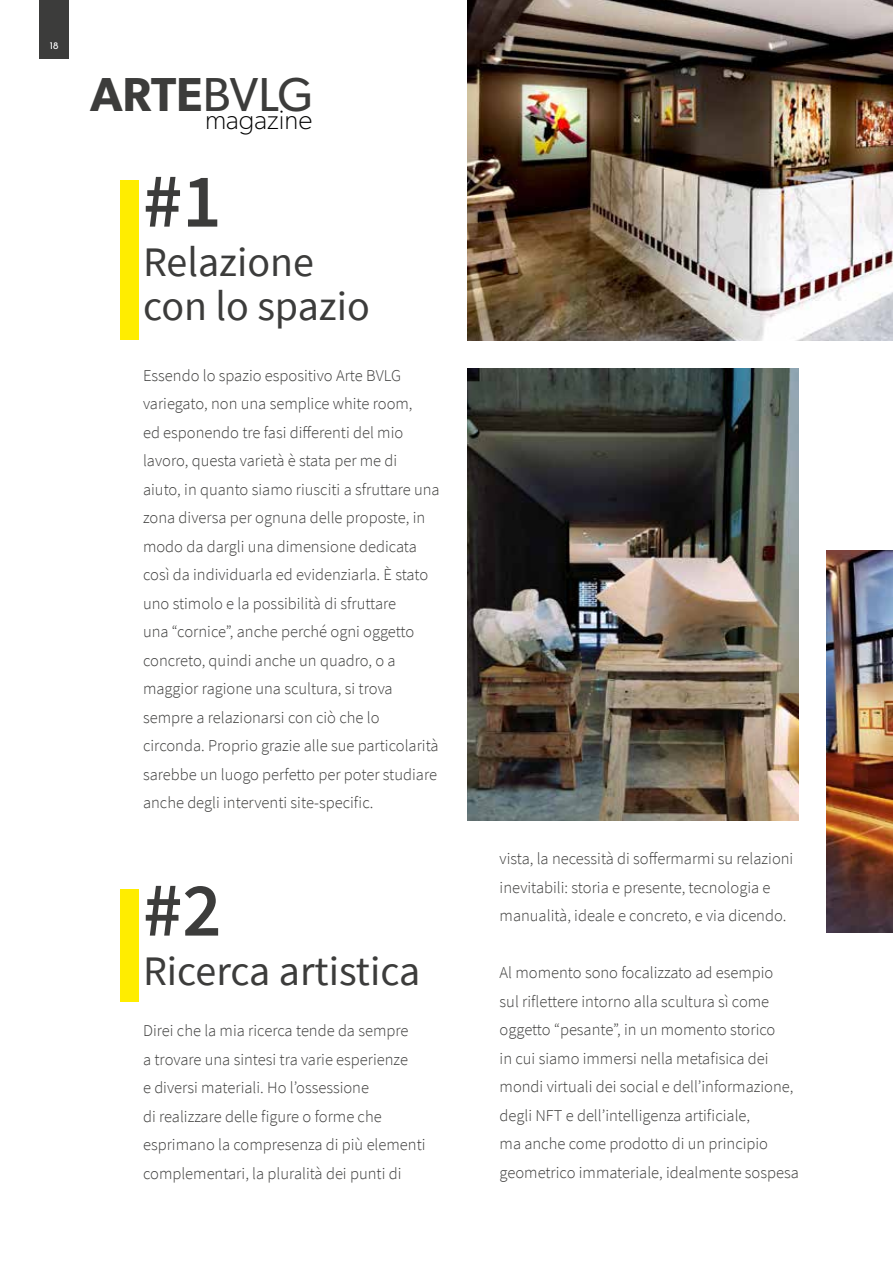
<style>
.page{position:relative;width:893px;height:1263px;background:#fff}
.page>*{position:absolute;margin:0;border:0;box-sizing:border-box;transform-origin:0 0}
.t1{font:600 76.5px "Source Sans Pro";color:#3c3c3b}
.t2{font:600 47.7px "Gibson";color:#3c3c3b}
.t3{font:42px/43.5px "Source Sans Pro";color:#3c3c3b}
.t4{font:100 27.6px "Gibson";color:#000}
.t5{font:300 16.5px/28.5px "Source Sans Pro";color:#3c3c3b}
.t6{font:10.2px "Josefin Sans";color:#fff}
.s1{font-weight:400}
</style>
<div class="page">
<div style="left:39px;top:0;width:30px;height:59px;background:#3c3c3b"></div>
<div style="left:120px;top:889px;width:18px;height:112px;background:#ffed00"></div>
<img style="left:468px;top:0;width:425px;height:340px">
<img style="left:826px;top:550px;width:67px;height:383px">
<img style="left:468px;top:368px;width:331px;height:453px">
<div style="left:120px;top:181px;width:18px;height:159px;background:#ffed00"></div>
<p class="t6" style="left:50px;top:37px;width:10px">18</p>
<h2 class="t2" style="left:90px;top:66px;width:225px">ARTE<span class="s1">BVLG</span></h2>
<h3 class="t4" style="left:205px;top:103px;width:109px">magazine</h3>
<h1 class="t1" style="left:143px;top:153px;width:80px">#1</h1>
<h3 class="t3" style="left:143px;top:240px;width:228px">Relazione con lo spazio</h3>
<p class="t5" style="left:143px;top:361px;width:298px">Essendo lo spazio espositivo Arte BVLG variegato, non una semplice white room,<br>ed esponendo tre fasi differenti del mio lavoro, questa varietà è stata per me di<br>aiuto, in quanto siamo riusciti a sfruttare una zona diversa per ognuna delle proposte, in modo da dargli una dimensione dedicata così da individuarla ed evidenziarla. È stato uno stimolo e la possibilità di sfruttare<br>una “cornice”, anche perché ogni oggetto concreto, quindi anche un quadro, o a maggior ragione una scultura, si trova sempre a relazionarsi con ciò che lo circonda. Proprio grazie alle sue particolarità sarebbe un luogo perfetto per poter studiare anche degli interventi site-specific.</p>
<h1 class="t1" style="left:143px;top:862px;width:80px">#2</h1>
<h3 class="t3" style="left:143px;top:949px;width:279px">Ricerca artistica</h3>
<p class="t5" style="left:143px;top:1016px;width:284px">Direi che la mia ricerca tende da sempre<br>a trovare una sintesi tra varie esperienze<br>e diversi materiali. Ho l’ossessione<br>di realizzare delle figure o forme che esprimano la compresenza di più elementi complementari, la pluralità dei punti di</p>
<p class="t5" style="left:500px;top:845px;width:295px">vista, la necessità di soffermarmi su relazioni inevitabili: storia e presente, tecnologia e manualità, ideale e concreto, e via dicendo.</p>
<p class="t5" style="left:500px;top:959px;width:301px">Al momento sono focalizzato ad esempio<br>sul riflettere intorno alla scultura sì come oggetto “pesante”, in un momento storico<br>in cui siamo immersi nella metafisica dei mondi virtuali dei social e dell’informazione, degli NFT e dell’intelligenza artificiale,<br>ma anche come prodotto di un principio geometrico immateriale, idealmente sospesa</p>
</div>
